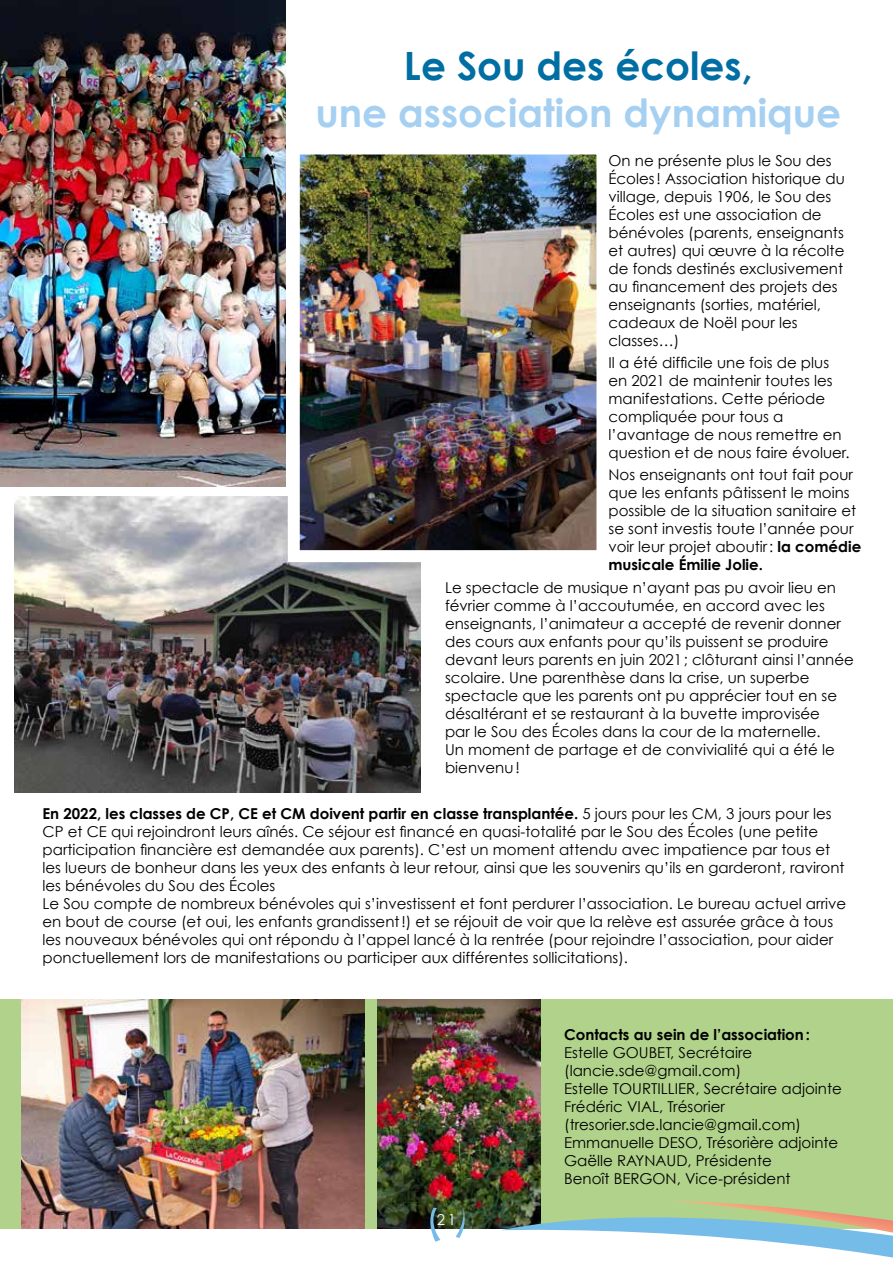
<style>
.page{position:relative;width:893px;height:1263px;background:#fff}
.page>*{position:absolute;margin:0;border:0;box-sizing:border-box;transform-origin:0 0}
.t1{font:700 39px "Century Gothic";color:#a6d0f1}
.t2{font:700 39px "Century Gothic";color:#006ea3}
.t3{font:15px/18px "Century Gothic";color:#000}
.t4{font:700 15px "Century Gothic";color:#000}
.t5{font:15px "Century Gothic";color:#fff}
.s1{font-weight:700}
</style>
<div class="page">
<div style="left:0;top:999px;width:893px;height:230px;background:#b1d28b"></div>
<img style="left:378px;top:999px;width:163px;height:230px">
<img style="left:21px;top:999px;width:343px;height:230px">
<img style="left:14px;top:497px;width:407px;height:295px">
<img style="left:0;top:0;width:285px;height:486px">
<img style="left:282px;top:136px;width:315px;height:432px">
<svg style="left:501px;top:1201px;width:392px;height:57px"></svg>
<svg style="left:425px;top:1208px;width:15px;height:34px"></svg>
<svg style="left:456px;top:1208px;width:12px;height:30px"></svg>
<h1 class="t2" style="left:404px;top:42px;width:350px">Le Sou des écoles,</h1>
<h1 class="t1" style="left:315px;top:88px;width:527px">une association dynamique</h1>
<p class="t3" style="left:608px;top:151px;width:238px">On ne présente plus le Sou des<br>Écoles! Association historique du village, depuis 1906, le Sou des<br>Écoles est une association de bénévoles (parents, enseignants et autres) qui œuvre à la récolte de fonds destinés exclusivement au financement des projets des enseignants (sorties, matériel, cadeaux de Noël pour les classes…)</p>
<p class="t3" style="left:608px;top:353px;width:242px">Il a été difficile une fois de plus en 2021 de maintenir toutes les manifestations. Cette période compliquée pour tous a l’avantage de nous remettre en question et de nous faire évoluer.</p>
<p class="t3" style="left:608px;top:466px;width:254px">Nos enseignants ont tout fait pour que les enfants pâtissent le moins possible de la situation sanitaire et se sont investis toute l’année pour voir leur projet aboutir: <span class="s1">la comédie musicale Émilie Jolie.</span></p>
<p class="t3" style="left:445px;top:578px;width:410px">Le spectacle de musique n’ayant pas pu avoir lieu en février comme à l’accoutumée, en accord avec les enseignants, l’animateur a accepté de revenir donner des cours aux enfants pour qu’ils puissent se produire devant leurs parents en juin 2021; clôturant ainsi l’année scolaire. Une parenthèse dans la crise, un superbe spectacle que les parents ont pu apprécier tout en se désaltérant et se restaurant à la buvette improvisée<br>par le Sou des Écoles dans la cour de la maternelle.<br>Un moment de partage et de convivialité qui a été le bienvenu!</p>
<p class="t3" style="left:43px;top:804px;width:805px"><span class="s1">En 2022, les classes de CP, CE et CM doivent partir en classe transplantée.</span> 5 jours pour les CM, 3 jours pour les CP et CE qui rejoindront leurs aînés. Ce séjour est financé en quasi-totalité par le Sou des Écoles (une petite participation financière est demandée aux parents). C’est un moment attendu avec impatience par tous et les lueurs de bonheur dans les yeux des enfants à leur retour, ainsi que les souvenirs qu’ils en garderont, raviront les bénévoles du Sou des Écoles<br>Le Sou compte de nombreux bénévoles qui s’investissent et font perdurer l’association. Le bureau actuel arrive en bout de course (et oui, les enfants grandissent!) et se réjouit de voir que la relève est assurée grâce à tous les nouveaux bénévoles qui ont répondu à l’appel lancé à la rentrée (pour rejoindre l’association, pour aider ponctuellement lors de manifestations ou participer aux différentes sollicitations).</p>
<p class="t5" style="left:437px;top:1211px;width:21px">21</p>
<p class="t4" style="left:564px;top:1025px;width:247px">Contacts au sein de l’association:</p>
<p class="t3" style="left:564px;top:1044px;width:279px">Estelle GOUBET, Secrétaire (lancie.sde@gmail.com)<br>Estelle TOURTILLIER, Secrétaire adjointe<br>Frédéric VIAL, Trésorier (tresorier.sde.lancie@gmail.com)<br>Emmanuelle DESO, Trésorière adjointe<br>Gaëlle RAYNAUD, Présidente<br>Benoît BERGON, Vice-président</p>
</div>
